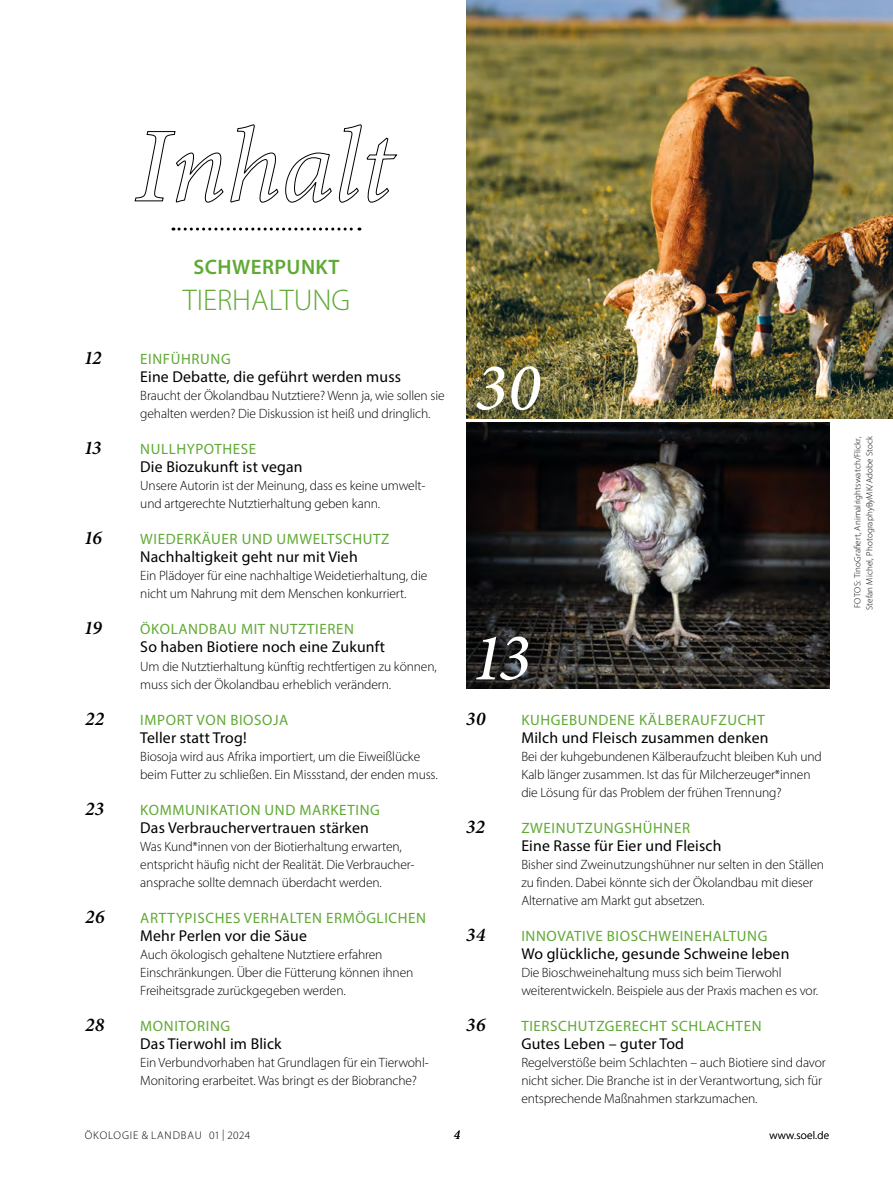
<style>
.page{position:relative;width:893px;height:1191px;background:#fff}
.page>*{position:absolute;margin:0;border:0;box-sizing:border-box;transform-origin:0 0}
.t1{font:italic 500 67.5px "Minion Pro";color:#fff}
.t2{font:300 30px "Myriad Pro";color:#60a935}
.t3{font:600 21px "Myriad Pro";letter-spacing:.02em;color:#60a935}
.t4{font:italic 600 19.5px "Minion Pro";letter-spacing:.015em;color:#000}
.t5{font:15.75px "Myriad Pro";letter-spacing:.01em;color:#000}
.t6{font:15px "Myriad Pro";letter-spacing:.04em;color:#60a935}
.t7{font:300 13.5px/18px "Myriad Pro";letter-spacing:-.01em;color:#000}
.t8{font:italic 13.5px "Minion Pro";color:#000}
.t9{font:300 11.25px "Myriad Pro";letter-spacing:.08em;color:#000}
.t10{font:300 11.25px "Myriad Pro";letter-spacing:.02em;color:#000}
.t11{font:300 9px/12px "Myriad Pro";letter-spacing:.015em;color:#000}
</style>
<div class="page">
<svg style="left:134px;top:124px;width:264px;height:79px"></svg>
<svg style="left:173px;top:227px;width:187px;height:3px"></svg>
<img style="left:466px;top:0;width:427px;height:418px">
<img style="left:466px;top:422px;width:363px;height:266px">
<h3 class="t3" style="left:194px;top:254px;width:148px">SCHWERPUNKT</h3>
<h2 class="t2" style="left:183px;top:282px;width:169px">TIERHALTUNG</h2>
<h3 class="t4" style="left:85px;top:344px;width:18px">12</h3>
<p class="t6" style="left:140px;top:350px;width:92px">EINFÜHRUNG</p>
<p class="t5" style="left:140px;top:367px;width:262px">Eine Debatte, die geführt werden muss</p>
<p class="t7" style="left:140px;top:387px;width:306px">Braucht der Ökolandbau Nutztiere? Wenn ja, wie sollen sie gehalten werden? Die Diskussion ist heiß und dringlich.</p>
<h3 class="t4" style="left:85px;top:434px;width:18px">13</h3>
<p class="t6" style="left:140px;top:440px;width:117px">NULLHYPOTHESE</p>
<p class="t5" style="left:140px;top:457px;width:164px">Die Biozukunft ist vegan</p>
<p class="t7" style="left:140px;top:477px;width:287px">Unsere Autorin ist der Meinung, dass es keine umwelt&shy;und artgerechte Nutztierhaltung geben kann.</p>
<h3 class="t4" style="left:85px;top:524px;width:19px">16</h3>
<p class="t6" style="left:140px;top:530px;width:251px">WIEDERKÄUER UND UMWELTSCHUTZ</p>
<p class="t5" style="left:140px;top:547px;width:219px">Nachhaltigkeit geht nur mit Vieh</p>
<p class="t7" style="left:140px;top:567px;width:289px">Ein Plädoyer für eine nachhaltige Weidetierhaltung, die nicht um Nahrung mit dem Menschen konkurriert.</p>
<h3 class="t4" style="left:85px;top:614px;width:18px">19</h3>
<p class="t6" style="left:140px;top:620px;width:215px">ÖKOLANDBAU MIT NUTZTIEREN</p>
<p class="t5" style="left:140px;top:637px;width:246px">So haben Biotiere noch eine Zukunft</p>
<p class="t7" style="left:140px;top:657px;width:298px">Um die Nutztierhaltung künftig rechtfertigen zu können, muss sich der Ökolandbau erheblich verändern.</p>
<h3 class="t4" style="left:85px;top:704px;width:21px">22</h3>
<p class="t6" style="left:140px;top:710px;width:150px">IMPORT VON BIOSOJA</p>
<p class="t5" style="left:140px;top:727px;width:108px">Teller statt Trog!</p>
<p class="t7" style="left:140px;top:747px;width:299px">Biosoja wird aus Afrika importiert, um die Eiweißlücke beim Futter zu schließen. Ein Missstand, der enden muss.</p>
<h3 class="t4" style="left:85px;top:794px;width:20px">23</h3>
<p class="t6" style="left:140px;top:800px;width:241px">KOMMUNIKATION UND MARKETING</p>
<p class="t5" style="left:140px;top:817px;width:230px">Das Verbrauchervertrauen stärken</p>
<p class="t7" style="left:140px;top:837px;width:275px">Was Kund*innen von der Biotierhaltung erwarten, entspricht häufig nicht der Realität. Die Verbraucher&shy;ansprache sollte demnach überdacht werden.</p>
<h3 class="t4" style="left:85px;top:902px;width:21px">26</h3>
<p class="t6" style="left:140px;top:908px;width:287px">ARTTYPISCHES VERHALTEN ERMÖGLICHEN</p>
<p class="t5" style="left:140px;top:925px;width:168px">Mehr Perlen vor die Säue</p>
<p class="t7" style="left:140px;top:945px;width:275px">Auch ökologisch gehaltene Nutztiere erfahren<br>Einschränkungen. Über die Fütterung können ihnen<br>Freiheitsgrade zurückgegeben werden.</p>
<h3 class="t4" style="left:85px;top:1010px;width:21px">28</h3>
<p class="t6" style="left:140px;top:1016px;width:91px">MONITORING</p>
<p class="t5" style="left:140px;top:1033px;width:143px">Das Tierwohl im Blick</p>
<p class="t7" style="left:140px;top:1053px;width:290px">Ein Verbundvorhaben hat Grundlagen für ein Tierwohl-<br>Monitoring erarbeitet. Was bringt es der Biobranche?</p>
<h1 class="t1" style="left:475px;top:341px;width:67px">30</h1>
<h1 class="t1" style="left:475px;top:611px;width:57px">13</h1>
<h3 class="t4" style="left:466px;top:704px;width:21px">30</h3>
<p class="t6" style="left:521px;top:710px;width:245px">KUHGEBUNDENE KÄLBERAUFZUCHT</p>
<p class="t5" style="left:521px;top:727px;width:249px">Milch und Fleisch zusammen denken</p>
<p class="t7" style="left:521px;top:747px;width:302px">Bei der kuhgebundenen Kälberaufzucht bleiben Kuh und<br>Kalb länger zusammen. Ist das für Milcherzeuger*innen die Lösung für das Problem der frühen Trennung?</p>
<h3 class="t4" style="left:466px;top:812px;width:20px">32</h3>
<p class="t6" style="left:521px;top:818px;width:170px">ZWEINUTZUNGSHÜHNER</p>
<p class="t5" style="left:521px;top:835px;width:202px">Eine Rasse für Eier und Fleisch</p>
<p class="t7" style="left:521px;top:855px;width:304px">Bisher sind Zweinutzungshühner nur selten in den Ställen zu finden. Dabei könnte sich der Ökolandbau mit dieser<br>Alternative am Markt gut absetzen.</p>
<h3 class="t4" style="left:466px;top:920px;width:21px">34</h3>
<p class="t6" style="left:521px;top:926px;width:247px">INNOVATIVE BIOSCHWEINEHALTUNG</p>
<p class="t5" style="left:521px;top:943px;width:269px">Wo glückliche, gesunde Schweine leben</p>
<p class="t7" style="left:521px;top:963px;width:298px">Die Bioschweinehaltung muss sich beim Tierwohl weiterentwickeln. Beispiele aus der Praxis machen es vor.</p>
<h3 class="t4" style="left:466px;top:1010px;width:21px">36</h3>
<p class="t6" style="left:521px;top:1016px;width:242px">TIERSCHUTZGERECHT SCHLACHTEN</p>
<p class="t5" style="left:521px;top:1033px;width:164px">Gutes Leben – guter Tod</p>
<p class="t7" style="left:521px;top:1053px;width:306px">Regelverstöße beim Schlachten – auch Biotiere sind davor nicht sicher. Die Branche ist in der Verantwortung, sich für entsprechende Maßnahmen starkzumachen.</p>
<p class="t9" style="left:85px;top:1128px;width:167px">ÖKOLOGIE &amp; LANDBAU 01 | 2024</p>
<p class="t8" style="left:454px;top:1125px;width:8px">4</p>
<p class="t10" style="left:769px;top:1128px;width:61px">www.soel.de</p>
<p class="t11" style="left:851px;top:610px;width:175px;rotate:-90deg">FOTOS: TinoGrafiert, Animalrightswatch/Flickr,<br>Stefan Michel, PhotographyByMK/Adobe Stock</p>
</div>
